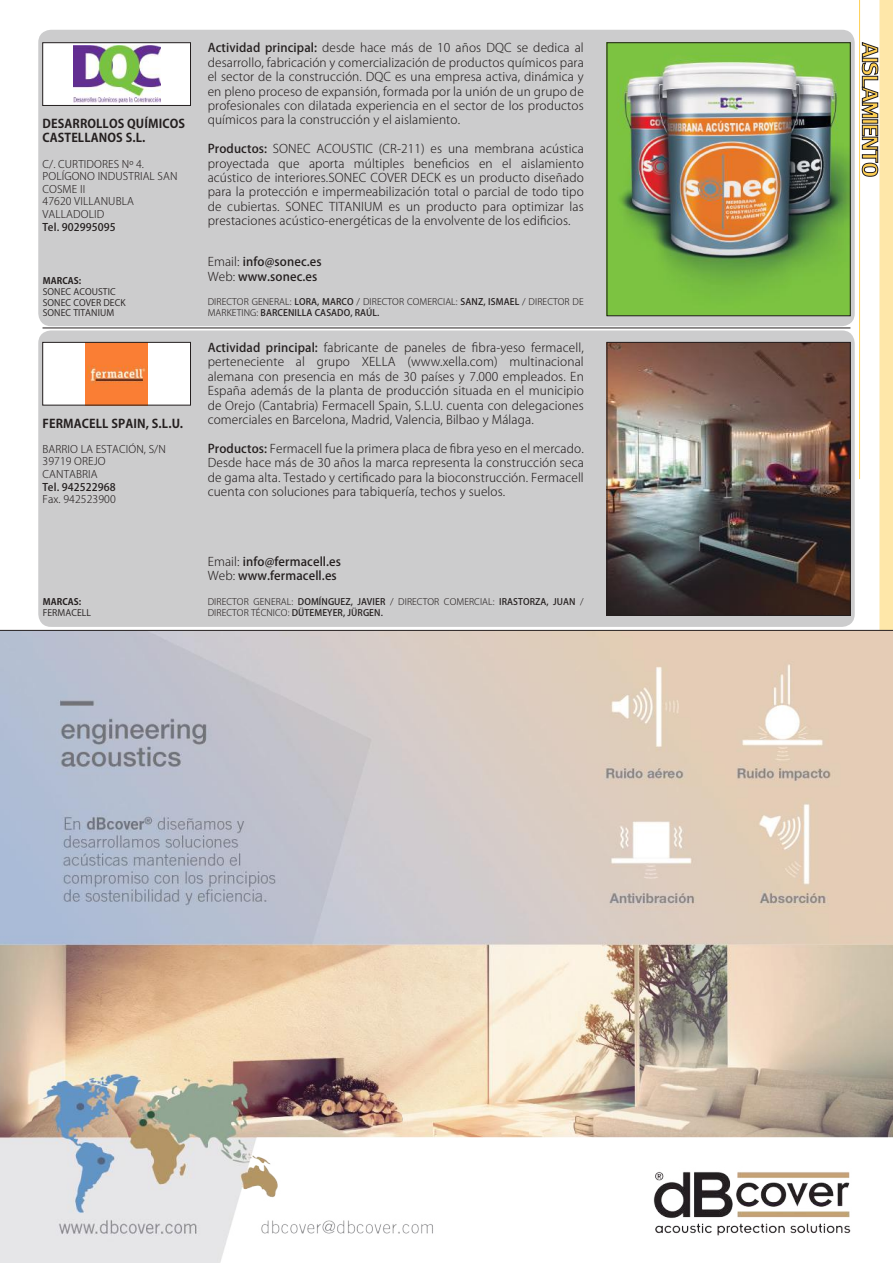
<style>
.page{position:relative;width:893px;height:1263px;background:#fff}
.page>*{position:absolute;margin:0;border:0;box-sizing:border-box;transform-origin:0 0}
.t1{font:300 12px/14.4px "Koz Go Pro";letter-spacing:.01em;color:#241f1f;text-align:justify}
.t2{font:500 12px/14.4px "Koz Go Pro";letter-spacing:.01em;color:#241f1f}
.t3{font:700 12px/14.4px "Koz Go Pro";letter-spacing:.01em;color:#241f1f}
.t4{font:300 10.5px/12.6px "Koz Go Pro";letter-spacing:.01em;color:#241f1f}
.t5{font:500 10.5px "Koz Go Pro";letter-spacing:.01em;color:#241f1f}
.t6{font:300 9px/10.5px "Koz Go Pro";letter-spacing:.01em;color:#241f1f}
.t7{font:9px/10.8px "Koz Go Pro";letter-spacing:.01em;color:#241f1f}
.t8{font:700 9px "Koz Go Pro";letter-spacing:.01em;color:#241f1f}
.s1{font-weight:500}
.s2{font-weight:300}
</style>
<div class="page">
<div style="left:38px;top:30px;width:817px;height:296px;background:#cccccd;border-radius:13px"></div>
<div style="left:38px;top:330px;width:817px;height:297px;background:#cccccd;border-radius:13px"></div>
<svg style="left:862px;top:0;width:31px;height:630px"></svg>
<hr style="left:859px;top:0;width:1px;height:479px;background:#fecf53">
<img style="left:0;top:631px;width:893px;height:632px">
<hr style="left:0;top:630px;width:893px;height:1px;background:#241f1f">
<hr style="left:43px;top:328px;width:807px;height:1px;background:#241f1f">
<img style="left:609px;top:45px;width:239px;height:269px">
<div style="left:43px;top:43px;width:147px;height:62px;background:#fff"></div>
<img style="left:73px;top:45px;width:87px;height:58px">
<div style="left:43px;top:43px;width:148px;height:63px;border:1px solid #241f1f"></div>
<img style="left:609px;top:344px;width:239px;height:270px">
<div style="left:607px;top:342px;width:243px;height:274px;border:1px solid #241f1f"></div>
<div style="left:43px;top:342px;width:147px;height:63px;background:#fff"></div>
<img style="left:85px;top:344px;width:63px;height:59px">
<div style="left:43px;top:342px;width:148px;height:63px;border:1px solid #241f1f"></div>
<p class="t3" style="left:43px;top:117px;width:144px">DESARROLLOS QUÍMICOS<br>CASTELLANOS S.L.</p>
<p class="t4" style="left:43px;top:157px;width:137px">C/. CURTIDORES Nº 4.<br>POLÍGONO INDUSTRIAL SAN<br>COSME II<br>47620 VILLANUBLA<br>VALLADOLID</p>
<p class="t5" style="left:43px;top:220px;width:75px">Tel. 902995095</p>
<p class="t8" style="left:43px;top:275px;width:40px">MARCAS:</p>
<p class="t7" style="left:43px;top:286px;width:84px">SONEC ACOUSTIC<br>SONEC COVER DECK<br>SONEC TITANIUM</p>
<p class="t3" style="left:43px;top:417px;width:142px">FERMACELL SPAIN, S.L.U.</p>
<p class="t4" style="left:43px;top:443px;width:125px">BARRIO LA ESTACIÓN, S/N<br>39719 OREJO<br>CANTABRIA</p>
<p class="t5" style="left:43px;top:480px;width:75px">Tel. 942522968</p>
<p class="t4" style="left:43px;top:493px;width:75px">Fax. 942523900</p>
<p class="t8" style="left:43px;top:596px;width:40px">MARCAS:</p>
<p class="t7" style="left:43px;top:607px;width:50px">FERMACELL</p>
<p class="t1" style="left:208px;top:41px;width:378px"><span class="s1">Actividad principal:</span> desde hace más de 10 años DQC se dedica al desarrollo, fabricación y comercialización de productos químicos para el sector de la construcción. DQC es una empresa activa, dinámica y en pleno proceso de expansión, formada por la unión de un grupo de profesionales con dilatada experiencia en el sector de los productos químicos para la construcción y el aislamiento.</p>
<p class="t1" style="left:208px;top:142px;width:378px"><span class="s1">Productos:</span> SONEC ACOUSTIC (CR-211) es una membrana acústica proyectada que aporta múltiples beneficios en el aislamiento acústico de interiores.SONEC COVER DECK es un producto diseñado para la protección e impermeabilización total o parcial de todo tipo de cubiertas. SONEC TITANIUM es un producto para optimizar las prestaciones acústico-energéticas de la envolvente de los edificios.</p>
<p class="t2" style="left:208px;top:255px;width:115px"><span class="s2">Email:</span> info@sonec.es<br><span class="s2">Web:</span> www.sonec.es</p>
<p class="t6" style="left:208px;top:297px;width:378px">DIRECTOR GENERAL: <span class="s1">LORA, MARCO</span> / DIRECTOR COMERCIAL: <span class="s1">SANZ, ISMAEL</span> / DIRECTOR DE<br>MARKETING: <span class="s1">BARCENILLA CASADO, RAÚL.</span></p>
<p class="t1" style="left:208px;top:340px;width:378px"><span class="s1">Actividad principal:</span> fabricante de paneles de fibra-yeso fermacell, perteneciente al grupo XELLA (www.xella.com) multinacional alemana con presencia en más de 30 países y 7.000 empleados. En España además de la planta de producción situada en el municipio de Orejo (Cantabria) Fermacell Spain, S.L.U. cuenta con delegaciones comerciales en Barcelona, Madrid, Valencia, Bilbao y Málaga.</p>
<p class="t1" style="left:208px;top:441px;width:378px"><span class="s1">Productos:</span> Fermacell fue la primera placa de fibra yeso en el mercado.<br>Desde hace más de 30 años la marca representa la construcción seca de gama alta. Testado y certificado para la bioconstrucción. Fermacell cuenta con soluciones para tabiquería, techos y suelos.</p>
<p class="t2" style="left:208px;top:555px;width:135px"><span class="s2">Email:</span> info@fermacell.es<br><span class="s2">Web:</span> www.fermacell.es</p>
<p class="t6" style="left:208px;top:597px;width:378px">DIRECTOR GENERAL: <span class="s1">DOMÍNGUEZ, JAVIER</span> / DIRECTOR COMERCIAL: <span class="s1">IRASTORZA, JUAN</span> /<br>DIRECTOR TÉCNICO: <span class="s1">DÜTEMEYER, JÜRGEN.</span></p>
</div>
